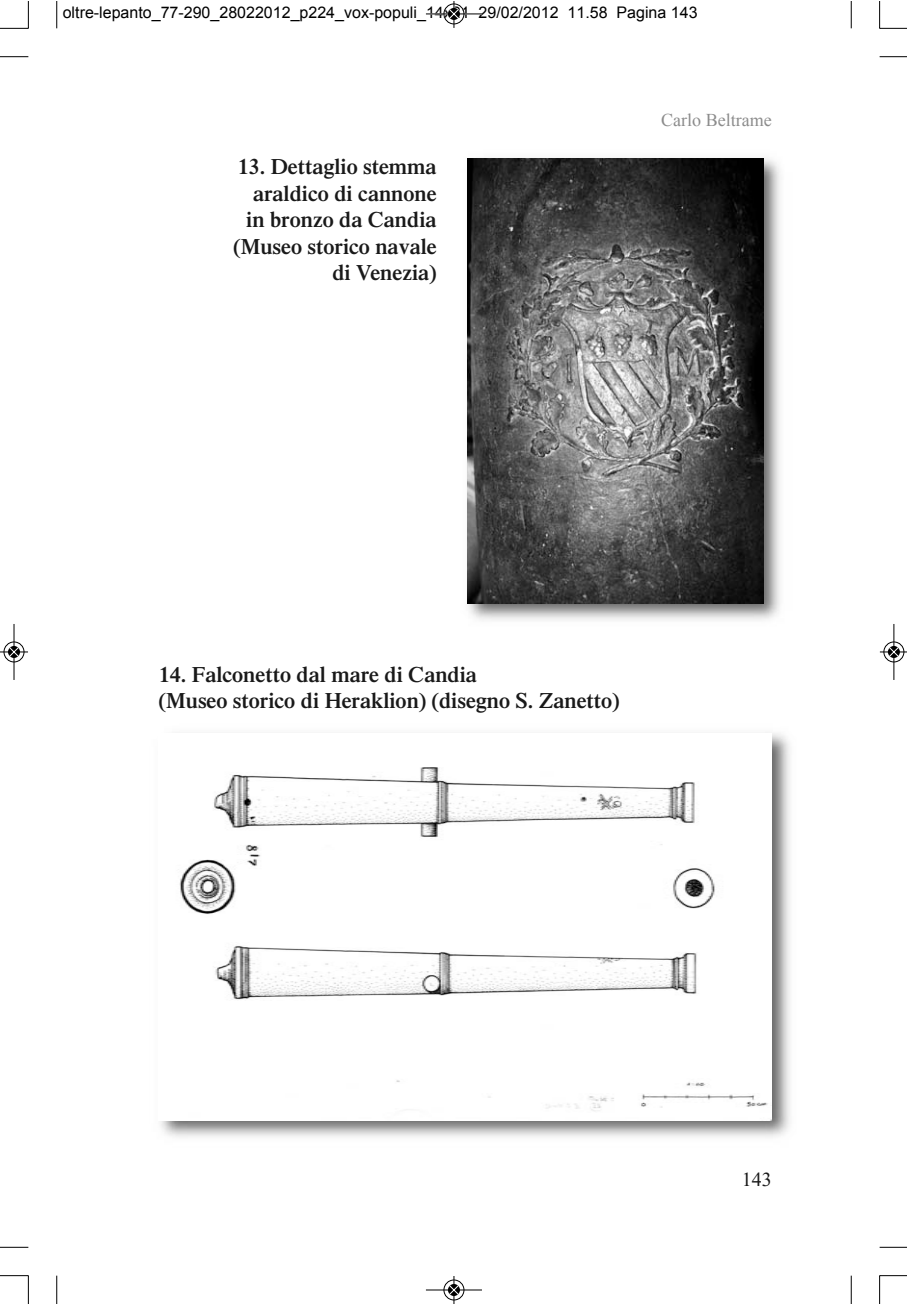
<style>
.page{position:relative;width:908px;height:1304px;background:#fff}
.page>*{position:absolute;margin:0;border:0;box-sizing:border-box;transform-origin:0 0}
.t1{font:600 22px/26.4px "Times";color:#191919;text-align:right}
.t2{font:20px "Times New Roman";color:#191919}
.t3{font:18px "Times New Roman";color:#8c8c8c}
.t4{font:16px "Arial";color:#000}
</style>
<div class="page">
<img style="left:467px;top:158px;width:313px;height:462px">
<img style="left:467px;top:159px;width:296px;height:444px">
<img style="left:160px;top:732px;width:630px;height:405px">
<img style="left:160px;top:733px;width:611px;height:388px">
<svg style="left:56px;top:2px;width:1px;height:26px"></svg>
<svg style="left:0;top:56px;width:28px;height:1px"></svg>
<svg style="left:850px;top:2px;width:1px;height:26px"></svg>
<svg style="left:879px;top:56px;width:27px;height:1px"></svg>
<svg style="left:56px;top:1276px;width:1px;height:28px"></svg>
<svg style="left:0;top:1247px;width:28px;height:1px"></svg>
<svg style="left:850px;top:1276px;width:1px;height:28px"></svg>
<svg style="left:879px;top:1247px;width:27px;height:1px"></svg>
<svg style="left:0;top:2px;width:29px;height:27px"></svg>
<svg style="left:879px;top:2px;width:27px;height:27px"></svg>
<svg style="left:0;top:1275px;width:29px;height:29px"></svg>
<svg style="left:879px;top:1275px;width:27px;height:29px"></svg>
<div style="left:443px;top:3px;width:21px;height:22px;border:1px solid #fff;border-radius:50%"></div>
<hr style="left:426px;top:14px;width:56px;height:1px;background:#000">
<div style="left:443px;top:4px;width:21px;height:20px;border:1px solid #000;border-radius:50%"></div>
<svg style="left:448px;top:2px;width:11px;height:26px"></svg>
<div style="left:443px;top:1279px;width:21px;height:22px;border:1px solid #fff;border-radius:50%"></div>
<hr style="left:426px;top:1290px;width:56px;height:1px;background:#000">
<div style="left:443px;top:1280px;width:21px;height:20px;border:1px solid #000;border-radius:50%"></div>
<svg style="left:448px;top:1276px;width:11px;height:28px"></svg>
<div style="left:3px;top:641px;width:22px;height:22px;border:1px solid #fff;border-radius:50%"></div>
<hr style="left:14px;top:624px;width:1px;height:56px;background:#000">
<div style="left:4px;top:642px;width:20px;height:20px;border:1px solid #000;border-radius:50%"></div>
<svg style="left:0;top:647px;width:28px;height:10px"></svg>
<div style="left:882px;top:641px;width:22px;height:22px;border:1px solid #fff;border-radius:50%"></div>
<hr style="left:893px;top:624px;width:1px;height:56px;background:#000">
<div style="left:883px;top:642px;width:20px;height:20px;border:1px solid #000;border-radius:50%"></div>
<svg style="left:879px;top:647px;width:27px;height:10px"></svg>
<p class="t4" style="left:63px;top:4px;width:636px">oltre-lepanto_77-290_28022012_p224_vox-populi_14x21 29/02/2012 11.58 Pagina 143</p>
<p class="t1" style="left:233px;top:153px;width:204px">13. Dettaglio stemma araldico di cannone in bronzo da Candia (Museo storico navale di Venezia)</p>
<p class="t3" style="left:661px;top:110px;width:112px">Carlo Beltrame</p>
<p class="t1" style="left:159px;top:661px;width:462px;text-align:left">14. Falconetto dal mare di Candia<br>(Museo storico di Heraklion) (disegno S. Zanetto)</p>
<p class="t2" style="left:741px;top:1169px;width:31px">143</p>
</div>
